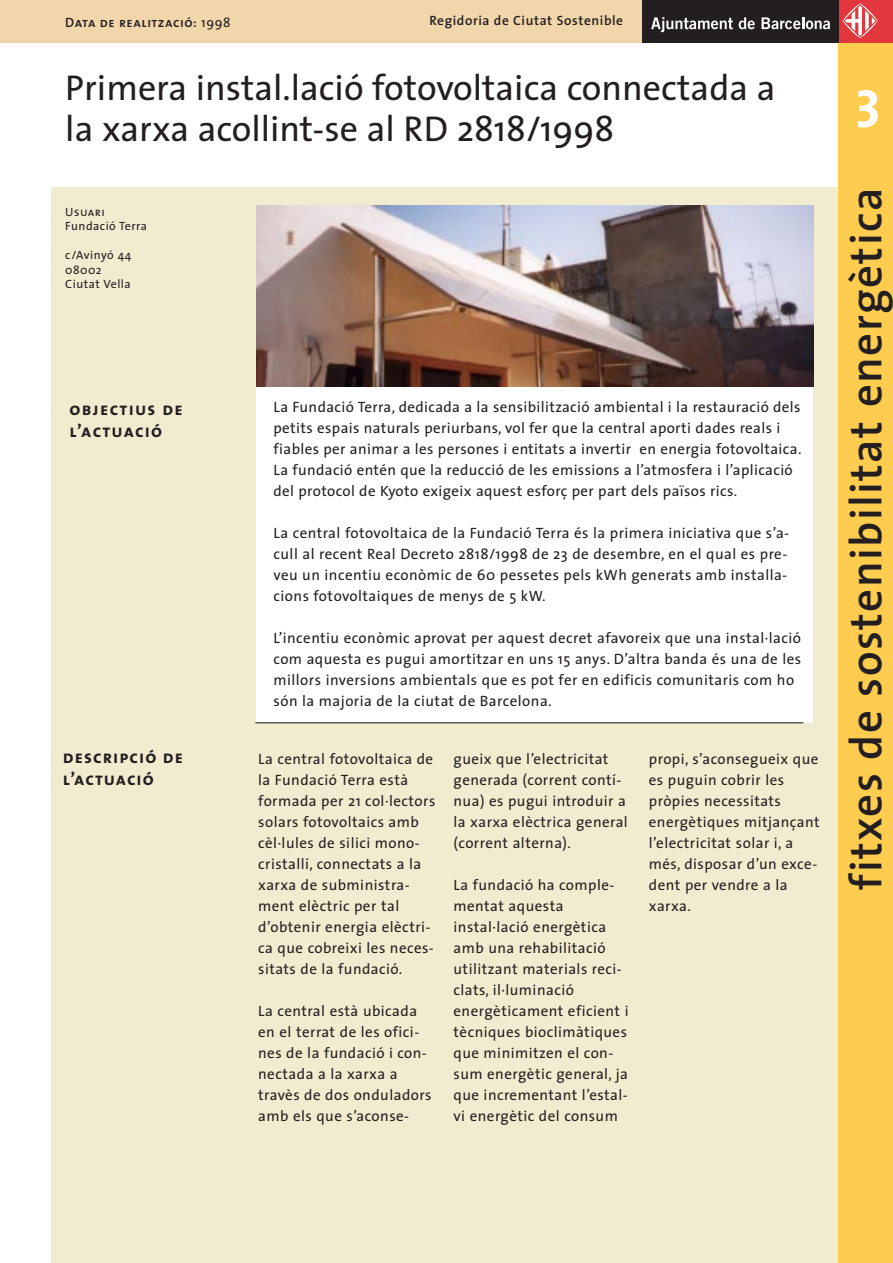
<style>
.page{position:relative;width:893px;height:1263px;background:#fff}
.page>*{position:absolute;margin:0;border:0;box-sizing:border-box;transform-origin:0 0}
.t1{font:54px "The Sans Bold Caps";color:#fff}
.t2{font:600 45px "The Sans";letter-spacing:.03em;color:#231f20}
.t3{font:36px/40.5px "The Sans";color:#231f20}
.t4{font:18px/21.6px "The Sans Bold Caps";letter-spacing:.06em;color:#231f20}
.t5{font:15px/21px "The Sans";letter-spacing:.03em;color:#231f20}
.t6{font:600 13.5px "The Sans";letter-spacing:.04em;color:#231f20}
.t7{font:13.5px "The Sans Semi Bold Caps";letter-spacing:.04em;color:#231f20}
.t8{font:12px/14.4px "The Sans";letter-spacing:.04em;color:#231f20}
.t9{font:12px "The Sans Caps";letter-spacing:.04em;color:#231f20}
.s1{font-family:"The Sans"}
</style>
<div class="page">
<div style="left:838px;top:43px;width:54px;height:1220px;background:#fecc4e"></div>
<div style="left:51px;top:187px;width:786px;height:1076px;background:#f1ebd0"></div>
<div style="left:0;top:0;width:674px;height:43px;background:#f1d5ab"></div>
<div style="left:256px;top:205px;width:556px;height:518px;background:#fff"></div>
<hr style="left:255px;top:722px;width:548px;height:1px;background:#231f20">
<img style="left:256px;top:205px;width:557px;height:182px">
<div style="left:838px;top:0;width:54px;height:42px;background:#e1373d"></div>
<svg style="left:842px;top:3px;width:35px;height:35px"></svg>
<div style="left:642px;top:0;width:196px;height:43px;background:#231f20"></div>
<svg style="left:651px;top:17px;width:81px;height:15px"></svg>
<svg style="left:738px;top:17px;width:16px;height:12px"></svg>
<svg style="left:761px;top:17px;width:69px;height:12px"></svg>
<p class="t7" style="left:65px;top:14px;width:167px">Data de realització: <span class="s1">1998</span></p>
<p class="t6" style="left:429px;top:15px;width:195px">Regidoria de Ciutat Sostenible</p>
<h3 class="t3" style="left:65px;top:71px;width:711px">Primera instal.lació fotovoltaica connectada a la xarxa acollint-se al RD 2818/1998</h3>
<p class="t9" style="left:65px;top:205px;width:41px">Usuari</p>
<p class="t8" style="left:65px;top:220px;width:83px">Fundació Terra</p>
<p class="t8" style="left:65px;top:249px;width:67px">c/Avinyó 44<br>08002<br>Ciutat Vella</p>
<p class="t4" style="left:70px;top:398px;width:115px">objectius de l’actuació</p>
<p class="t4" style="left:63px;top:746px;width:121px">descripció de l’actuació</p>
<p class="t5" style="left:273px;top:398px;width:529px">La Fundació Terra, dedicada a la sensibilització ambiental i la restauració dels petits espais naturals periurbans, vol fer que la central aporti dades reals i fiables per animar a les persones i entitats a invertir en energia fotovoltaica.<br>La fundació entén que la reducció de les emissions a l’atmosfera i l’aplicació del protocol de Kyoto exigeix aquest esforç per part dels països rics.</p>
<p class="t5" style="left:273px;top:524px;width:517px">La central fotovoltaica de la Fundació Terra és la primera iniciativa que s’a&shy;cull al recent Real Decreto 2818/1998 de 23 de desembre, en el qual es pre&shy;veu un incentiu econòmic de 60 pessetes pels kWh generats amb installa&shy;cions fotovoltaiques de menys de 5 kW.</p>
<p class="t5" style="left:273px;top:629px;width:529px">L’incentiu econòmic aprovat per aquest decret afavoreix que una instal·lació com aquesta es pugui amortitzar en uns 15 anys. D’altra banda és una de les millors inversions ambientals que es pot fer en edificis comunitaris com ho són la majoria de la ciutat de Barcelona.</p>
<p class="t5" style="left:258px;top:750px;width:179px">La central fotovoltaica de la Fundació Terra està formada per 21 col·lectors solars fotovoltaics amb cèl·lules de silici mono&shy;cristallí, connectats a la xarxa de subministra&shy;ment elèctric per tal d’obtenir energia elèctri&shy;ca que cobreixi les neces&shy;sitats de la fundació.</p>
<p class="t5" style="left:258px;top:1002px;width:175px">La central està ubicada en el terrat de les ofici&shy;nes de la fundació i con&shy;nectada a la xarxa a travès de dos onduladors amb els que s’aconse-</p>
<p class="t5" style="left:453px;top:750px;width:176px">gueix que l’electricitat generada (corrent contí&shy;nua) es pugui introduir a la xarxa elèctrica general (corrent alterna).</p>
<p class="t5" style="left:453px;top:876px;width:177px">La fundació ha comple&shy;mentat aquesta instal·lació energètica amb una rehabilitació utilitzant materials reci&shy;clats, il·luminació energèticament eficient i tècniques bioclimàtiques que minimitzen el con&shy;sum energètic general, ja que incrementant l’estal&shy;vi energètic del consum</p>
<p class="t5" style="left:649px;top:750px;width:172px">propi, s’aconsegueix que es puguin cobrir les pròpies necessitats energètiques mitjançant l’electricitat solar i, a més, disposar d’un exce&shy;dent per vendre a la xarxa.</p>
<h1 class="t1" style="left:855px;top:77px;width:27px">3</h1>
<h2 class="t2" style="left:849px;top:890px;width:703px;rotate:-90deg">fitxes de sostenibilitat energètica</h2>
</div>
